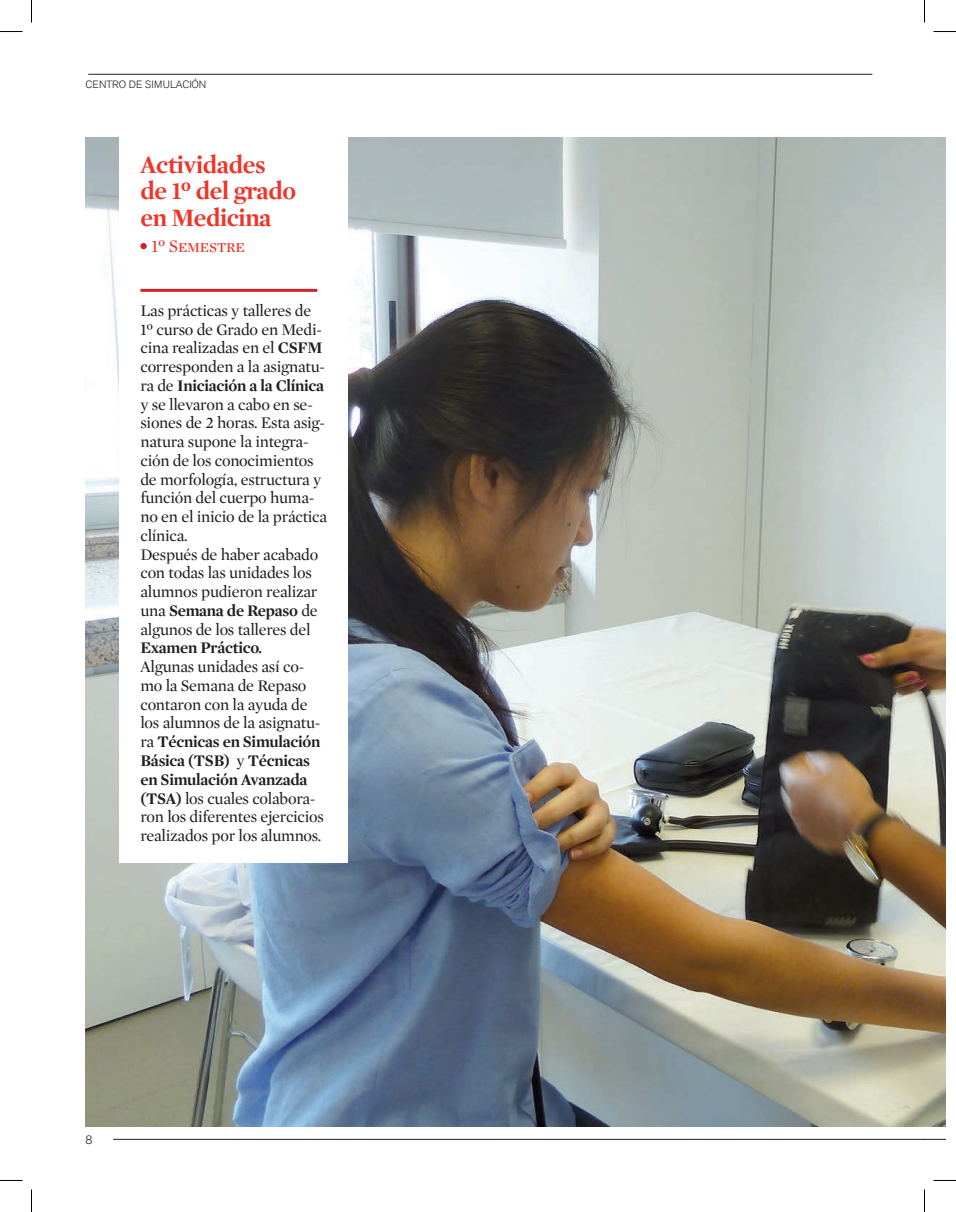
<style>
.page{position:relative;width:956px;height:1212px;background:#fff}
.page>*{position:absolute;margin:0;border:0;box-sizing:border-box;transform-origin:0 0}
.t1{font:700 25.5px/26.5px "Mercury Display";letter-spacing:-.015em;color:#ee352a}
.t2{font:18px "Mercury Display Roman SC";letter-spacing:-.015em;color:#ee352a}
.t3{font:16.5px/18.8px "Mercury Display";letter-spacing:-.015em;color:#231f20}
.t4{font:700 16.5px "Mercury Display";letter-spacing:-.015em;color:#231f20}
.t5{font:300 12px "Akzidenz Grotesk BE";color:#231f20}
.t6{font:300 10.5px "Akzidenz Grotesk BE";letter-spacing:.005em;color:#231f20}
.s1{font-weight:700}
</style>
<div class="page">
<hr style="left:113px;top:1138px;width:811px;height:1px;background:#231f20">
<hr style="left:88px;top:74px;width:784px;height:1px;background:#231f20">
<svg style="left:924px;top:1138px;width:22px;height:1px"></svg>
<img style="left:86px;top:138px;width:860px;height:988px">
<div style="left:119px;top:137px;width:229px;height:725px;background:#fff"></div>
<div style="left:140px;top:243px;width:7px;height:6px;background:#d1232a;border-radius:50%"></div>
<hr style="left:140px;top:289px;width:177px;height:3px;background:#d1232a">
<svg style="left:0;top:31px;width:22px;height:1px"></svg>
<svg style="left:933px;top:31px;width:23px;height:1px"></svg>
<svg style="left:31px;top:0;width:1px;height:22px"></svg>
<svg style="left:31px;top:1189px;width:1px;height:22px"></svg>
<svg style="left:924px;top:0;width:1px;height:22px"></svg>
<svg style="left:924px;top:1189px;width:1px;height:22px"></svg>
<p class="t6" style="left:86px;top:79px;width:122px">CENTRO DE SIMULACIÓN</p>
<h1 class="t1" style="left:140px;top:151px;width:157px">Actividades de 1º del grado en Medicina</h1>
<p class="t2" style="left:151px;top:236px;width:95px">1º Semestre</p>
<p class="t3" style="left:140px;top:301px;width:188px">Las prácticas y talleres de<br>1º curso de Grado en Medi&shy;cina realizadas en el <span class="s1">CSFM </span>corresponden a la asignatu&shy;ra de <span class="s1">Iniciación a la Clínica </span>y se llevaron a cabo en se&shy;siones de 2 horas. Esta asig&shy;natura supone la integra&shy;ción de los conocimientos de morfología, estructura y función del cuerpo huma&shy;no en el inicio de la práctica clínica.<br>Después de haber acabado con todas las unidades los alumnos pudieron realizar una <span class="s1">Semana de Repaso</span> de algunos de los talleres del</p>
<p class="t4" style="left:140px;top:638px;width:123px">Examen Práctico.</p>
<p class="t3" style="left:140px;top:657px;width:185px">Algunas unidades así co&shy;mo la Semana de Repaso contaron con la ayuda de los alumnos de la asignatu&shy;ra <span class="s1">Técnicas en Simulación<br>Básica (TSB)</span> y <span class="s1">Técnicas en Simulación Avanzada (TSA)</span> los cuales colabora&shy;ron los diferentes ejercicios realizados por los alumnos.</p>
<p class="t5" style="left:86px;top:1132px;width:8px">8</p>
</div>
